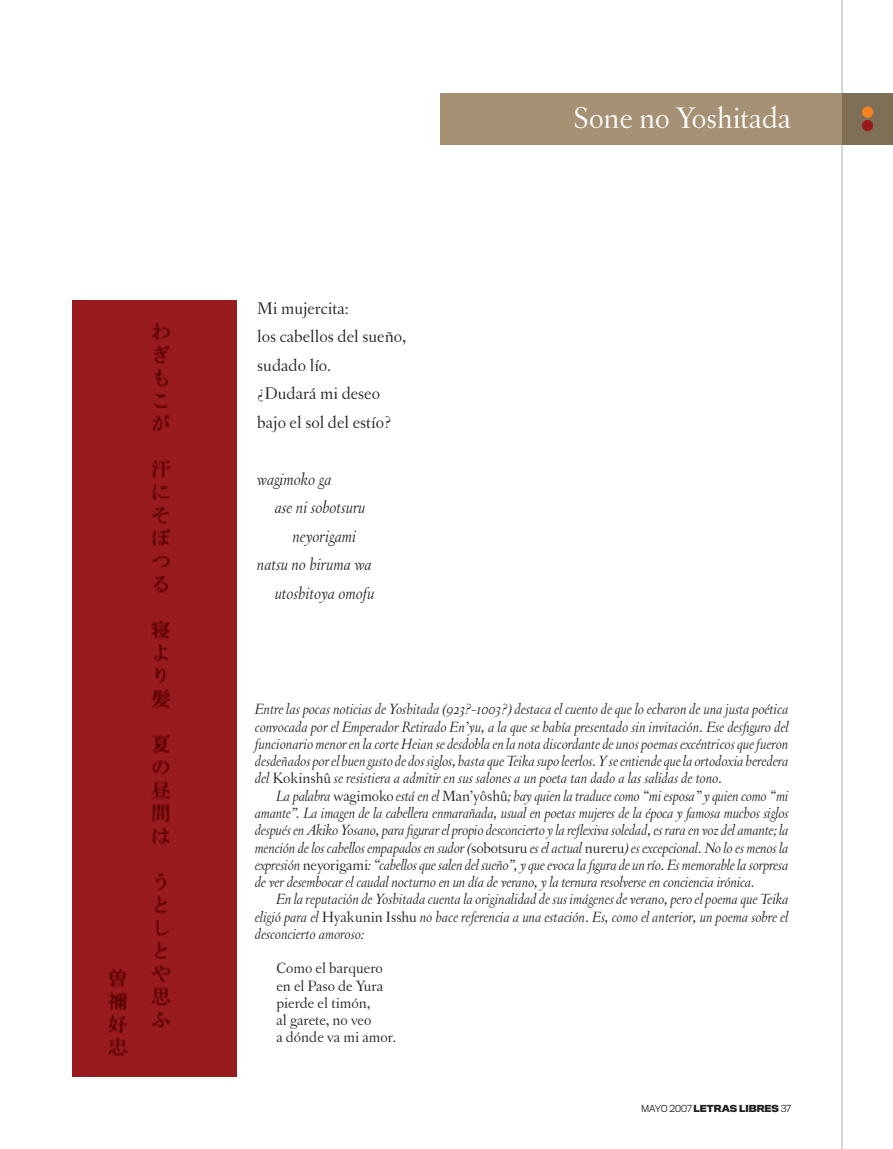
<style>
.page{position:relative;width:893px;height:1149px;background:#fff}
.page>*{position:absolute;margin:0;border:0;box-sizing:border-box;transform-origin:0 0}
.t1{font:31.5px "Letras Oldstyle";color:#fff}
.t2{font:18px/28.5px "Letras Oldstyle";color:#231f20}
.t3{font:italic 18px "Letras Oldstyle";color:#231f20}
.t4{font:italic 15.75px/17.2px "Letras Oldstyle";color:#231f20;text-align:justify}
.t5{font:15.75px/17.2px "Letras Oldstyle";color:#231f20}
.t6{font:700 9px "Titling Gothic FB Normal";color:#231f20}
.s1{font-style:normal}
.s2{font-weight:300}
</style>
<div class="page">
<hr style="left:842px;top:0;width:1px;height:1148px;background:#a8a9ad">
<div style="left:72px;top:300px;width:164px;height:776px;background:#981a1e"></div>
<img style="left:108px;top:322px;width:63px;height:734px">
<div style="left:440px;top:93px;width:402px;height:52px;background:#a79174"></div>
<div style="left:842px;top:93px;width:51px;height:52px;background:#806f57"></div>
<div style="left:862px;top:107px;width:11px;height:10px;background:#f58220;border-radius:50%"></div>
<div style="left:862px;top:107px;width:11px;height:10px;border:1px solid #f58220;border-radius:50%"></div>
<div style="left:862px;top:120px;width:11px;height:11px;background:#981a1e;border-radius:50%"></div>
<div style="left:862px;top:120px;width:11px;height:11px;border:1px solid #981a1e;border-radius:50%"></div>
<p class="t2" style="left:257px;top:293px;width:150px">Mi mujercita:<br>los cabellos del sueño, sudado lío.<br>¿Dudará mi deseo bajo el sol del estío?</p>
<p class="t3" style="left:257px;top:469px;width:76px">wagimoko ga</p>
<p class="t3" style="left:275px;top:497px;width:92px">ase ni sobotsuru</p>
<p class="t3" style="left:293px;top:526px;width:65px">neyorigami</p>
<p class="t3" style="left:257px;top:554px;width:116px">natsu no hiruma wa</p>
<p class="t3" style="left:275px;top:583px;width:101px">utoshitoya omofu</p>
<h1 class="t1" style="left:573px;top:100px;width:219px">Sone no Yoshitada</h1>
<p class="t4" style="left:255px;top:700px;width:535px">Entre las pocas noticias de Yoshitada (923?-1003?) destaca el cuento de que lo echaron de una justa poética convocada por el Emperador Retirado En’yu, a la que se había presentado sin invitación. Ese desfiguro del funcionario menor en la corte Heian se desdobla en la nota discordante de unos poemas excéntricos que fueron desdeñados por el buen gusto de dos siglos, hasta que Teika supo leerlos. Y se entiende que la ortodoxia heredera del <span class="s1">Kokinshû</span> se resistiera a admitir en sus salones a un poeta tan dado a las salidas de tono.</p>
<p class="t4" style="left:255px;top:786px;width:535px;text-indent:21px">La palabra <span class="s1">wagimoko</span> está en el <span class="s1">Man’yôshû</span>; hay quien la traduce como “mi esposa” y quien como “mi amante”. La imagen de la cabellera enmarañada, usual en poetas mujeres de la época y famosa muchos siglos después en Akiko Yosano, para figurar el propio desconcierto y la reflexiva soledad, es rara en voz del amante; la mención de los cabellos empapados en sudor (<span class="s1">sobotsuru</span> es el actual <span class="s1">nureru</span>) es excepcional. No lo es menos la expresión <span class="s1">neyorigami</span>: “cabellos que salen del sueño”, y que evoca la figura de un río. Es memorable la sorpresa de ver desembocar el caudal nocturno en un día de verano, y la ternura resolverse en conciencia irónica.</p>
<p class="t4" style="left:255px;top:890px;width:535px;text-indent:21px">En la reputación de Yoshitada cuenta la originalidad de sus imágenes de verano, pero el poema que Teika eligió para el <span class="s1">Hyakunin Isshu</span> no hace referencia a una estación. Es, como el anterior, un poema sobre el desconcierto amoroso:</p>
<p class="t5" style="left:276px;top:959px;width:121px">Como el barquero en el Paso de Yura pierde el timón,<br>al garete, no veo<br>a dónde va mi amor.</p>
<p class="t6" style="left:641px;top:1101px;width:151px"><span class="s2">MAYO 2007</span> LETRAS LIBRES <span class="s2">37</span></p>
</div>
